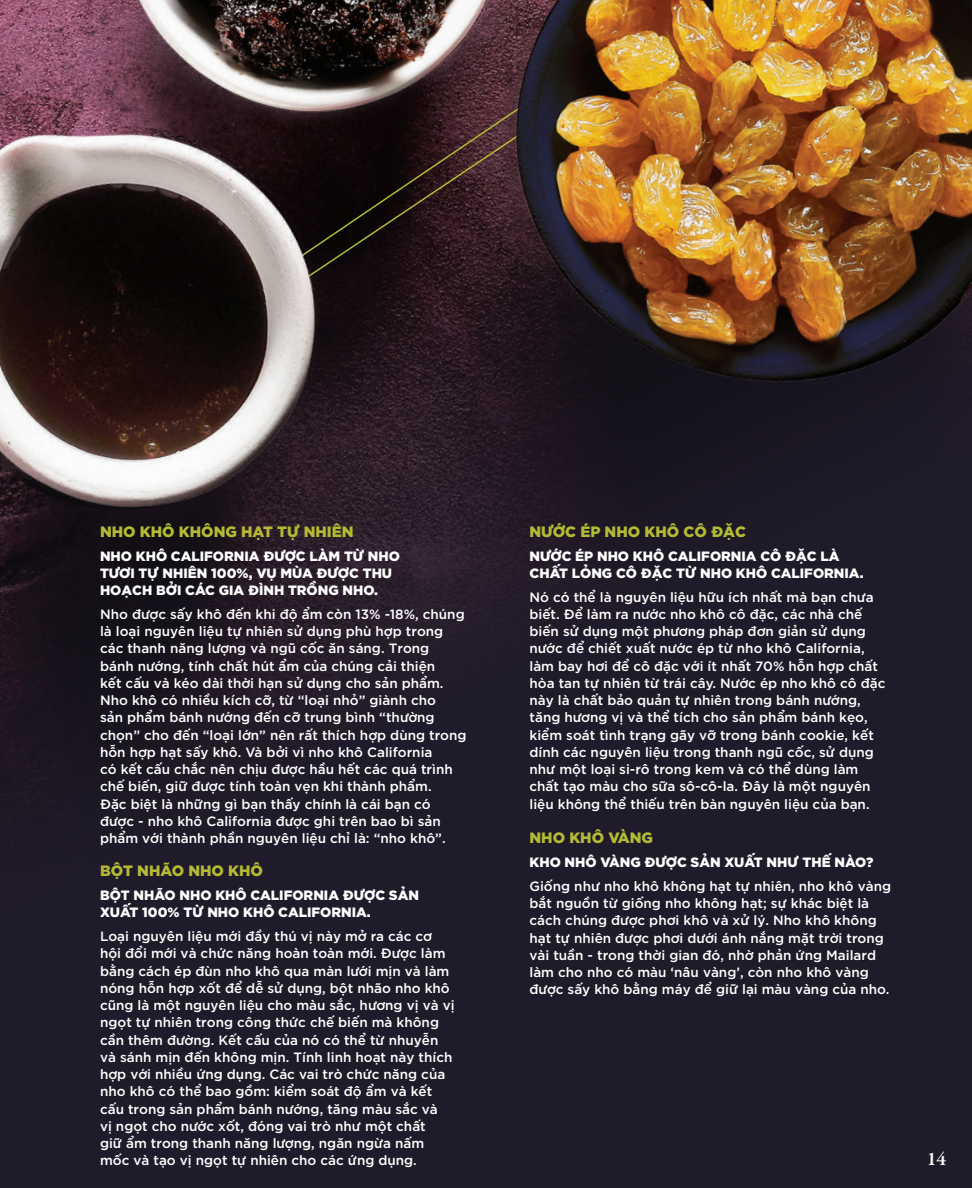
<style>
.page{position:relative;width:972px;height:1188px;background:#fff}
.page>*{position:absolute;margin:0;border:0;box-sizing:border-box;transform-origin:0 0}
.t1{font:600 19.5px "Garamond Premr Pro";color:#fff}
.t2{font:900 15px "SVN Gotham";color:#b4ba34}
.t3{font:13.5px/17.2px "SVN Gotham";color:#fff}
.t4{font:900 13.5px/17.2px "SVN Gotham";color:#fff}
</style>
<div class="page">
<img style="left:0;top:0;width:972px;height:1188px">
<img style="left:305px;top:0;width:457px;height:280px">
<img style="left:299px;top:0;width:425px;height:259px">
<p class="t2" style="left:100px;top:519px;width:255px">NHO KHÔ KHÔNG HẠT TỰ NHIÊN</p>
<p class="t4" style="left:100px;top:546px;width:301px">NHO KHÔ CALIFORNIA ĐƯỢC LÀM TỪ NHO<br>TƯƠI TỰ NHIÊN 100%, VỤ MÙA ĐƯỢC THU<br>HOẠCH BỞI CÁC GIA ĐÌNH TRỒNG NHO.</p>
<p class="t3" style="left:100px;top:604px;width:368px">Nho được sấy khô đến khi độ ẩm còn 13% -18%, chúng là loại nguyên liệu tự nhiên sử dụng phù hợp trong các thanh năng lượng và ngũ cốc ăn sáng. Trong<br>bánh nướng, tính chất hút ẩm của chúng cải thiện<br>kết cấu và kéo dài thời hạn sử dụng cho sản phẩm.<br>Nho khô có nhiều kích cỡ, từ “loại nhỏ” giành cho<br>sản phẩm bánh nướng đến cỡ trung bình “thường chọn” cho đến “loại lớn” nên rất thích hợp dùng trong hỗn hợp hạt sấy khô. Và bởi vì nho khô California<br>có kết cấu chắc nên chịu được hầu hết các quá trình chế biến, giữ được tính toàn vẹn khi thành phẩm.<br>Đặc biệt là những gì bạn thấy chính là cái bạn có được - nho khô California được ghi trên bao bì sản phẩm với thành phần nguyên liệu chỉ là: “nho khô”.</p>
<p class="t2" style="left:100px;top:859px;width:164px">BỘT NHÃO NHO KHÔ</p>
<p class="t4" style="left:100px;top:886px;width:321px">BỘT NHÃO NHO KHÔ CALIFORNIA ĐƯỢC SẢN<br>XUẤT 100% TỪ NHO KHÔ CALIFORNIA.</p>
<p class="t3" style="left:100px;top:927px;width:356px">Loại nguyên liệu mới đầy thú vị này mở ra các cơ hội đổi mới và chức năng hoàn toàn mới. Được làm bằng cách ép đùn nho khô qua màn lưới mịn và làm nóng hỗn hợp xốt để dễ sử dụng, bột nhão nho khô cũng là một nguyên liệu cho màu sắc, hương vị và vị ngọt tự nhiên trong công thức chế biến mà không cần thêm đường. Kết cấu của nó có thể từ nhuyễn và sánh mịn đến không mịn. Tính linh hoạt này thích hợp với nhiều ứng dụng. Các vai trò chức năng của nho khô có thể bao gồm: kiểm soát độ ẩm và kết cấu trong sản phẩm bánh nướng, tăng màu sắc và<br>vị ngọt cho nước xốt, đóng vai trò như một chất<br>giữ ẩm trong thanh năng lượng, ngăn ngừa nấm mốc và tạo vị ngọt tự nhiên cho các ứng dụng.</p>
<p class="t2" style="left:530px;top:519px;width:218px">NƯỚC ÉP NHO KHÔ CÔ ĐẶC</p>
<p class="t4" style="left:530px;top:546px;width:336px">NƯỚC ÉP NHO KHÔ CALIFORNIA CÔ ĐẶC LÀ<br>CHẤT LỎNG CÔ ĐẶC TỪ NHO KHÔ CALIFORNIA.</p>
<p class="t3" style="left:530px;top:587px;width:357px">Nó có thể là nguyên liệu hữu ích nhất mà bạn chưa biết. Để làm ra nước nho khô cô đặc, các nhà chế biến sử dụng một phương pháp đơn giản sử dụng nước để chiết xuất nước ép từ nho khô California, làm bay hơi để cô đặc với ít nhất 70% hỗn hợp chất hòa tan tự nhiên từ trái cây. Nước ép nho khô cô đặc này là chất bảo quản tự nhiên trong bánh nướng, tăng hương vị và thể tích cho sản phẩm bánh kẹo, kiểm soát tình trạng gãy vỡ trong bánh cookie, kết dính các nguyên liệu trong thanh ngũ cốc, sử dụng như một loại si-rô trong kem và có thể dùng làm chất tạo màu cho sữa sô-cô-la. Đây là một nguyên liệu không thể thiếu trên bàn nguyên liệu của bạn.</p>
<p class="t2" style="left:530px;top:826px;width:125px">NHO KHÔ VÀNG</p>
<p class="t4" style="left:530px;top:853px;width:345px">KHO NHÔ VÀNG ĐƯỢC SẢN XUẤT NHƯ THẾ NÀO?</p>
<p class="t3" style="left:530px;top:876px;width:363px">Giống như nho khô không hạt tự nhiên, nho khô vàng bắt nguồn từ giống nho không hạt; sự khác biệt là cách chúng được phơi khô và xử lý. Nho khô không hạt tự nhiên được phơi dưới ánh nắng mặt trời trong vài tuần - trong thời gian đó, nhờ phản ứng Mailard làm cho nho có màu ‘nâu vàng’, còn nho khô vàng được sấy khô bằng máy để giữ lại màu vàng của nho.</p>
<h1 class="t1" style="left:927px;top:1147px;width:21px">14</h1>
</div>
